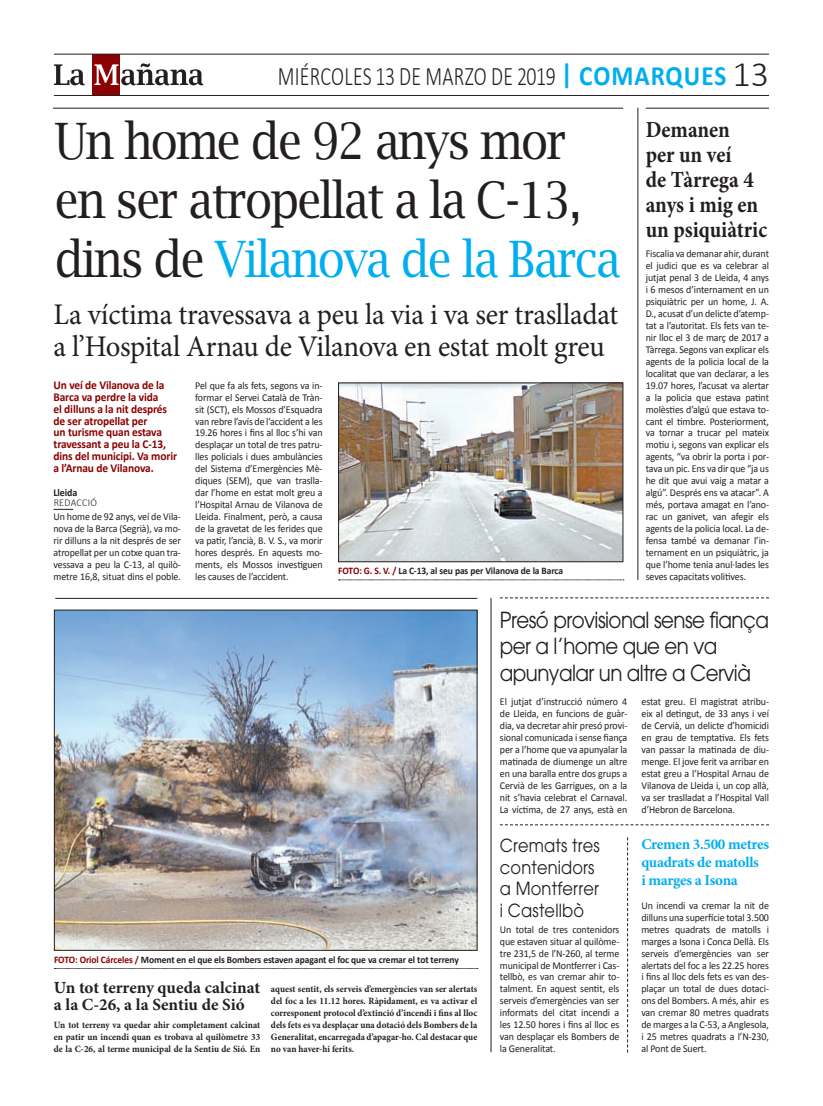
<style>
.page{position:relative;width:823px;height:1106px;background:#fff}
.page>*{position:absolute;margin:0;border:0;box-sizing:border-box;transform-origin:0 0}
.t1{font:50px/59px "Lucida Bright";letter-spacing:-.04em;color:#231f20;scale:.9 1}
.t2{font:30px/32px "Minion Pro";letter-spacing:-.01em;color:#231f20;scale:.96 1}
.t3{font:300 26.8px "Calibri";letter-spacing:.015em;color:#231f20;scale:.74 1}
.t4{font:700 23px/25px "Minion Pro";color:#231f20;scale:.9 1}
.t5{font:22px/26.4px "Avant Garde";letter-spacing:-.025em;color:#231f20;scale:.9 1}
.t6{font:18px/21.6px "Avant Garde";letter-spacing:.01em;color:#231f20;scale:.9 1}
.t7{font:700 17px/17px "Minion Pro";color:#231f20}
.t8{font:700 15px/17.9px "Minion Pro";letter-spacing:-.02em;color:#00aeef}
.t9{font:700 12px/12px "Calibri";letter-spacing:-.01em;color:#8b0202;scale:.95 1}
.t10{font:10.5px/12px "Calibri";letter-spacing:-.01em;color:#231f20;text-align:justify;scale:.95 1}
.t11{font:300 10.5px/10px "Calibri";letter-spacing:.03em;color:#231f20;scale:.95 1}
.t12{font:700 10px "Calibri";letter-spacing:-.01em;color:#231f20;scale:.95 1}
.t13{font:700 9.6px/12px "Minion Pro";color:#231f20;text-align:justify;scale:.95 1}
.s1{font-weight:700;font-size:28px;color:#00aeef}
.s2{font-size:36px}
.s3{color:#00aeef}
.s4{font-weight:700}
.s5{color:#8b0202}
</style>
<div class="page">
<hr style="left:53px;top:108px;width:569px;height:1px;background:#231f20">
<svg style="left:53px;top:509px;width:20px;height:1px"></svg>
<svg style="left:338px;top:579px;width:285px;height:1px"></svg>
<img style="left:340px;top:385px;width:280px;height:175px">
<div style="left:338px;top:383px;width:284px;height:179px;border:1px solid #231f20"></div>
<hr style="left:637px;top:108px;width:1px;height:472px;background:#231f20">
<hr style="left:645px;top:108px;width:123px;height:1px;background:#231f20">
<hr style="left:490px;top:598px;width:1px;height:454px;background:#231f20">
<div style="left:93px;top:54px;width:27px;height:41px;background:#8b0202"></div>
<svg style="left:94px;top:63px;width:109px;height:22px"></svg>
<svg style="left:54px;top:64px;width:31px;height:21px"></svg>
<hr style="left:54px;top:95px;width:714px;height:1px;background:#231f20">
<hr style="left:54px;top:54px;width:714px;height:1px;background:#231f20">
<hr style="left:55px;top:598px;width:422px;height:1px;background:#231f20">
<img style="left:56px;top:612px;width:419px;height:336px">
<svg style="left:54px;top:968px;width:423px;height:1px"></svg>
<svg style="left:499px;top:597px;width:269px;height:1px"></svg>
<svg style="left:499px;top:824px;width:269px;height:1px"></svg>
<p class="t3" style="left:277px;top:60px;width:665px">MIÉRCOLES 13 DE MARZO DE 2019 <span class="s1">| COMARQUES</span> <span class="s2">13</span></p>
<p class="t1" style="left:55px;top:111px;width:629px">Un home de 92 anys mor en ser atropellat a la C-13, dins de <span class="s3">Vilanova de la Barca</span></p>
<p class="t2" style="left:53px;top:299px;width:589px">La víctima travessava a peu la via i va ser traslladat a l’Hospital Arnau de Vilanova en estat molt greu</p>
<p class="t9" style="left:53px;top:378px;width:131px">Un veí de Vilanova de la<br>Barca va perdre la vida<br>el dilluns a la nit després de ser atropellat per<br>un turisme quan estava travessant a peu la C-13, dins del municipi. Va morir a l’Arnau de Vilanova.</p>
<p class="t11" style="left:53px;top:487px;width:47px"><span class="s4">Lleida<br></span>REDACCIÓ</p>
<p class="t10" style="left:53px;top:511px;width:136px">Un home de 92 anys, veí de Vila&shy;nova de la Barca (Segrià), va mo&shy;rir dilluns a la nit després de ser atropellat per un cotxe quan tra&shy;vessava a peu la C-13, al quilò&shy;metre 16,8, situat dins el poble.</p>
<p class="t10" style="left:195px;top:379px;width:136px">Pel que fa als fets, segons va in&shy;formar el Servei Català de Tràn&shy;sit (SCT), els Mossos d’Esquadra van rebre l’avís de l’accident a les 19.26 hores i fins al lloc s’hi van desplaçar un total de tres patru&shy;lles policials i dues ambulàncies del Sistema d’Emergències Mè&shy;diques (SEM), que van traslla&shy;dar l’home en estat molt greu a l’Hospital Arnau de Vilanova de Lleida. Finalment, però, a causa de la gravetat de les ferides que va patir, l’ancià, B. V. S., va morir hores després. En aquests mo&shy;ments, els Mossos investiguen les causes de l’accident.</p>
<p class="t12" style="left:338px;top:564px;width:238px"><span class="s5">FOTO: G. S. V. /</span> La C-13, al seu pas per Vilanova de la Barca</p>
<p class="t4" style="left:645px;top:117px;width:136px">Demanen<br>per un veí<br>de Tàrrega 4 anys i mig en un psiquiàtric</p>
<p class="t10" style="left:645px;top:248px;width:131px">Fiscalia va demanar ahir, durant el judici que es va celebrar al jutjat penal 3 de Lleida, 4 anys i 6 mesos d’internament en un psiquiàtric per un home, J. A.<br>D., acusat d’un delicte d’atemp&shy;tat a l’autoritat. Els fets van te&shy;nir lloc el 3 de març de 2017 a Tàrrega. Segons van explicar els agents de la policia local de la localitat que van declarar, a les 19.07 hores, l’acusat va alertar a la policia que estava patint molèsties d’algú que estava to&shy;cant el timbre. Posteriorment, va tornar a trucar pel mateix motiu i, segons van explicar els agents, “va obrir la porta i por&shy;tava un pic. Ens va dir que “ja us he dit que avui vaig a matar a algú”. Després ens va atacar”. A més, portava amagat en l’ano&shy;rac un ganivet, van afegir els agents de la policia local. La de&shy;fensa també va demanar l’in&shy;ternament en un psiquiàtric, ja que l’home tenia anul·lades les seves capacitats volitives.</p>
<p class="t5" style="left:499px;top:606px;width:300px">Presó provisional sense fiança per a l’home que en va apunyalar un altre a Cervià</p>
<p class="t12" style="left:54px;top:952px;width:427px"><span class="s5">FOTO: Oriol Cárceles /</span> Moment en el que els Bombers estaven apagant el foc que va cremar el tot terreny</p>
<p class="t7" style="left:54px;top:978px;width:208px">Un tot terreny queda calcinat a la C-26, a la Sentiu de Sió</p>
<p class="t13" style="left:54px;top:1019px;width:218px">Un tot terreny va quedar ahir completament calcinat en patir un incendi quan es trobava al quilòmetre 33 de la C-26, al terme municipal de la Sentiu de Sió. En</p>
<p class="t13" style="left:271px;top:983px;width:218px">aquest sentit, els serveis d’emergències van ser alertats del foc a les 11.12 hores. Ràpidament, es va activar el corresponent protocol d’extinció d’incendi i fins al lloc dels fets es va desplaçar una dotació dels Bombers de la Generalitat, encarregada d’apagar-ho. Cal destacar que no van haver-hi ferits.</p>
<p class="t10" style="left:499px;top:696px;width:136px">El jutjat d’instrucció número 4 de Lleida, en funcions de guàr&shy;dia, va decretar ahir presó provi&shy;sional comunicada i sense fiança per a l’home que va apunyalar la matinada de diumenge un altre en una baralla entre dos grups a Cervià de les Garrigues, on a la nit s’havia celebrat el Carnaval.<br>La víctima, de 27 anys, està en</p>
<p class="t10" style="left:641px;top:696px;width:136px">estat greu. El magistrat atribu&shy;eix al detingut, de 33 anys i veí de Cervià, un delicte d’homicidi en grau de temptativa. Els fets van passar la matinada de diu&shy;menge. El jove ferit va arribar en estat greu a l’Hospital Arnau de Vilanova de Lleida i, un cop allà, va ser traslladat a l’Hospital Vall d’Hebron de Barcelona.</p>
<p class="t6" style="left:499px;top:834px;width:113px">Cremats tres contenidors a Montferrer i Castellbò</p>
<p class="t10" style="left:499px;top:923px;width:127px">Un total de tres contenidors que estaven situar al quilòme&shy;tre 231,5 de l’N-260, al terme municipal de Montferrer i Cas&shy;tellbò, es van cremar ahir to&shy;talment. En aquest sentit, els serveis d’emergències van ser informats del citat incendi a les 12.50 hores i fins al lloc es van desplaçar els Bombers de la Generalitat.</p>
<p class="t8" style="left:641px;top:835px;width:129px">Cremen 3.500 metres quadrats de matolls<br>i marges a Isona</p>
<p class="t10" style="left:641px;top:899px;width:136px">Un incendi va cremar la nit de dilluns una superfície total 3.500 metres quadrats de matolls i marges a Isona i Conca Dellà. Els serveis d’emergències van ser alertats del foc a les 22.25 hores i fins al lloc dels fets es van des&shy;plaçar un total de dues dotaci&shy;ons del Bombers. A més, ahir es van cremar 80 metres quadrats de marges a la C-53, a Anglesola, i 25 metres quadrats a l’N-230, al Pont de Suert.</p>
</div>
